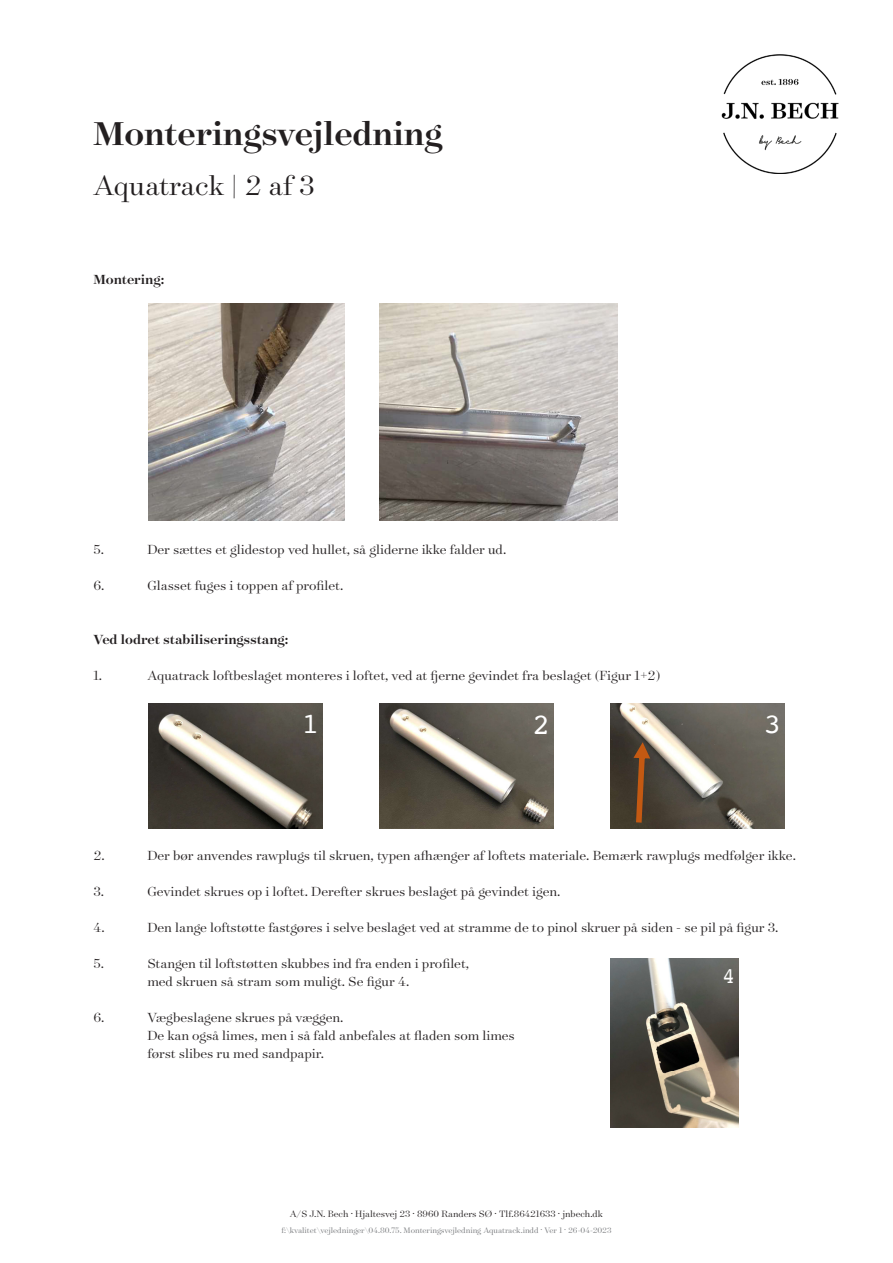
<style>
.page{position:relative;width:893px;height:1263px;background:#fff}
.page>*{position:absolute;margin:0;border:0;box-sizing:border-box;transform-origin:0 0}
.t1{font:500 37.5px "Surveyor Display";color:#231f20}
.t2{font:300 31.5px "Surveyor Display";color:#231f20}
.t3{font:29.7px "Courier";color:#fff}
.t4{font:29.25px "Courier";color:#fff}
.t5{font:28.2px "Courier";color:#fff;scale:1.05 1}
.t6{font:22.2px "Courier";color:#fff}
.t7{font:300 15px/18px "Surveyor Display";color:#231f20}
.t8{font:500 15px "Surveyor Display";color:#231f20}
.t9{font:300 10.5px "Surveyor Display";color:#231f20}
.t10{font:300 9px "Surveyor Display";color:#76787b}
</style>
<div class="page">
<img style="left:611px;top:703px;width:173px;height:125px">
<img style="left:721px;top:54px;width:118px;height:119px">
<img style="left:148px;top:303px;width:196px;height:217px">
<img style="left:379px;top:303px;width:238px;height:217px">
<img style="left:148px;top:703px;width:174px;height:125px">
<img style="left:379px;top:703px;width:174px;height:125px">
<svg style="left:633px;top:742px;width:17px;height:81px"></svg>
<img style="left:611px;top:959px;width:127px;height:169px">
<p class="t1" style="left:93px;top:111px;width:351px">Monteringsvejledning</p>
<p class="t2" style="left:93px;top:167px;width:223px">Aquatrack | 2 af 3</p>
<p class="t8" style="left:93px;top:270px;width:72px">Montering:</p>
<p class="t7" style="left:93px;top:540px;width:12px">5.</p>
<p class="t7" style="left:147px;top:540px;width:361px">Der sættes et glidestop ved hullet, så gliderne ikke falder ud.</p>
<p class="t7" style="left:93px;top:576px;width:13px">6.</p>
<p class="t7" style="left:147px;top:576px;width:198px">Glasset fuges i toppen af profilet.</p>
<p class="t8" style="left:93px;top:630px;width:197px">Ved lodret stabiliseringsstang:</p>
<p class="t7" style="left:93px;top:666px;width:10px">1.</p>
<p class="t7" style="left:147px;top:666px;width:515px">Aquatrack loftbeslaget monteres i loftet, ved at fjerne gevindet fra beslaget (Figur 1+2)</p>
<h3 class="t4" style="left:301px;top:701px;width:19px">1</h3>
<h3 class="t3" style="left:532px;top:701px;width:19px">2</h3>
<h3 class="t5" style="left:764px;top:703px;width:18px">3</h3>
<p class="t7" style="left:93px;top:846px;width:13px">2.</p>
<p class="t7" style="left:147px;top:846px;width:650px">Der bør anvendes rawplugs til skruen, typen afhænger af loftets materiale. Bemærk rawplugs medfølger ikke.</p>
<p class="t7" style="left:93px;top:882px;width:12px">3.</p>
<p class="t7" style="left:147px;top:882px;width:414px">Gevindet skrues op i loftet. Derefter skrues beslaget på gevindet igen.</p>
<p class="t7" style="left:93px;top:918px;width:13px">4.</p>
<p class="t7" style="left:147px;top:918px;width:633px">Den lange loftstøtte fastgøres i selve beslaget ved at stramme de to pinol skruer på siden - se pil på figur 3.</p>
<p class="t7" style="left:93px;top:954px;width:12px">5.</p>
<p class="t7" style="left:147px;top:954px;width:323px">Stangen til loftstøtten skubbes ind fra enden i profilet, med skruen så stram som muligt. Se figur 4.</p>
<p class="t7" style="left:93px;top:1008px;width:13px">6.</p>
<p class="t7" style="left:147px;top:1008px;width:369px">Vægbeslagene skrues på væggen.<br>De kan også limes, men i så fald anbefales at fladen som limes</p>
<p class="t7" style="left:147px;top:1044px;width:178px">først slibes ru med sandpapir.</p>
<h3 class="t6" style="left:722px;top:958px;width:15px">4</h3>
<p class="t9" style="left:290px;top:1208px;width:314px">A/S J.N. Bech . Hjaltesvej 23 . 8960 Randers SØ . Tlf.86421633 . jnbech.dk</p>
<p class="t10" style="left:281px;top:1225px;width:332px">f:\kvalitet\vejledninger\04.80.75. Monteringsvejledning Aquatrack.indd . Ver 1 . 26-04-2023</p>
</div>
